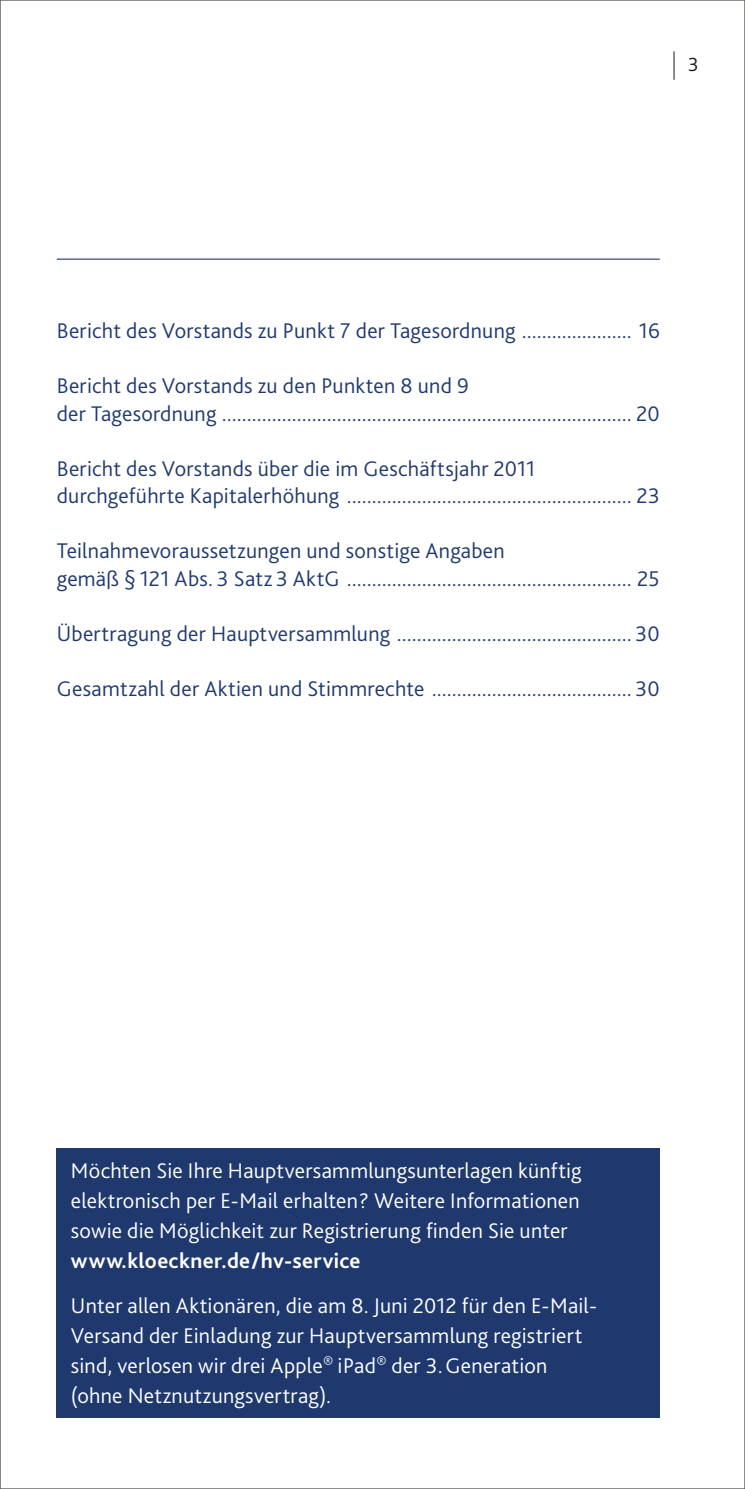
<style>
.page{position:relative;width:745px;height:1489px;background:#fff}
.page>*{position:absolute;margin:0;border:0;box-sizing:border-box;transform-origin:0 0}
.t1{font:300 22.25px/27.5px "Kl Bliss";letter-spacing:.01em;color:#1f396f}
.t2{font:300 22.25px/30px "Kl Bliss";letter-spacing:.01em;color:#fff;text-align:justify}
.t3{font:700 22.25px "Kl Bliss";letter-spacing:.015em;color:#fff}
.t4{font:300 20px "Kl Bliss";color:#181817}
</style>
<div class="page">
<svg style="left:673px;top:51px;width:1px;height:29px"></svg>
<hr style="left:57px;top:258px;width:602px;height:2px;background:#1f396f">
<div style="left:57px;top:1148px;width:602px;height:269px;background:#1f396f"></div>
<p class="t4" style="left:687px;top:52px;width:12px">3</p>
<p class="t1" style="left:57px;top:316px;width:604px">Bericht des Vorstands zu Punkt 7 der Tagesordnung ...................... 16</p>
<p class="t1" style="left:57px;top:371px;width:604px">Bericht des Vorstands zu den Punkten 8 und 9<br>der Tagesordnung .................................................................................. 20</p>
<p class="t1" style="left:57px;top:454px;width:604px">Bericht des Vorstands über die im Geschäftsjahr 2011 durchgeführte Kapitalerhöhung ......................................................... 23</p>
<p class="t1" style="left:57px;top:536px;width:604px">Teilnahmevoraussetzungen und sonstige Angaben<br>gemäß § 121 Abs. 3 Satz 3 AktG ......................................................... 25</p>
<p class="t1" style="left:57px;top:619px;width:604px">Übertragung der Hauptversammlung ............................................... 30</p>
<p class="t1" style="left:57px;top:674px;width:604px">Gesamtzahl der Aktien und Stimmrechte ........................................ 30</p>
<p class="t2" style="left:71px;top:1154px;width:512px">Möchten Sie Ihre Hauptversammlungsunterlagen künftig elektronisch per E-Mail erhalten? Weitere Informationen sowie die Möglichkeit zur Registrierung finden Sie unter</p>
<p class="t3" style="left:71px;top:1246px;width:291px">www.kloeckner.de/hv-service</p>
<p class="t2" style="left:71px;top:1289px;width:527px;text-align:left">Unter allen Aktionären, die am 8. Juni 2012 für den E-Mail-Versand der Einladung zur Hauptversammlung registriert sind, verlosen wir drei Apple<sup>®</sup> iPad<sup>®</sup> der 3.Generation (ohne Netznutzungsvertrag).</p>
</div>
